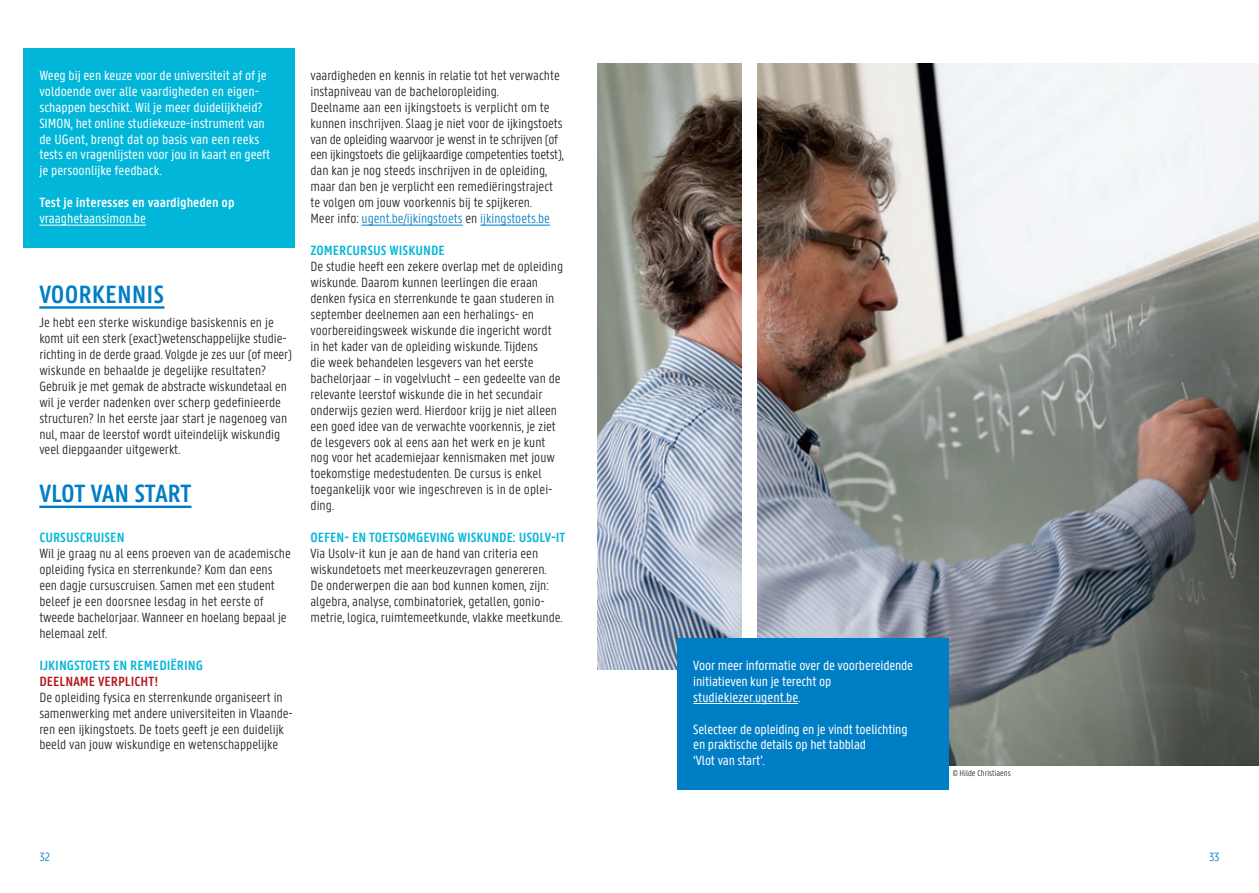
<style>
.page{position:relative;width:1259px;height:893px;background:#fff}
.page>*{position:absolute;margin:0;border:0;box-sizing:border-box;transform-origin:0 0}
.t1{font:600 26.7px "U Gent Panno Text";color:#007ec5}
.t2{font:300 14.25px/15.9px "U Gent Panno Text";color:#231f20}
.t3{font:14.25px/15.9px "U Gent Panno Text";letter-spacing:-.005em;color:#fff}
.t4{font:600 14.25px "U Gent Panno Text";color:#02b6d9}
.t5{font:600 14.25px "U Gent Panno Text";color:#fff}
.t6{font:600 14.25px "U Gent Panno Text";color:#b4181d}
.t7{font:300 12.75px "U Gent Panno Text";color:#007ec5}
.t8{font:300 9px "U Gent Panno Text";color:#231f20}
.s1{color:#007ec5}
</style>
<div class="page">
<img style="left:597px;top:64px;width:144px;height:606px">
<img style="left:757px;top:64px;width:502px;height:701px">
<hr style="left:39px;top:306px;width:125px;height:3px;background:#007ec5">
<hr style="left:39px;top:506px;width:152px;height:2px;background:#007ec5">
<hr style="left:361px;top:225px;width:102px;height:1px;background:#007ec5">
<hr style="left:480px;top:225px;width:70px;height:1px;background:#007ec5">
<div style="left:677px;top:638px;width:271px;height:151px;background:#007ec5"></div>
<hr style="left:693px;top:703px;width:105px;height:1px;background:#fff">
<div style="left:23px;top:48px;width:271px;height:199px;background:#02b6d9"></div>
<hr style="left:39px;top:225px;width:107px;height:1px;background:#fff">
<p class="t3" style="left:39px;top:67px;width:233px">Weeg bij een keuze voor de universiteit af of je voldoende over alle vaardigheden en eigen&shy;schappen beschikt. Wil je meer duidelijkheid?<br>SIMON, het online studiekeuze-instrument van de UGent, brengt dat op basis van een reeks tests en vragenlijsten voor jou in kaart en geeft je persoonlijke feedback.</p>
<p class="t5" style="left:39px;top:194px;width:197px">Test je interesses en vaardigheden op</p>
<p class="t3" style="left:39px;top:211px;width:108px">vraaghetaansimon.be</p>
<h1 class="t1" style="left:39px;top:278px;width:127px">VOORKENNIS</h1>
<p class="t2" style="left:39px;top:314px;width:254px">Je hebt een sterke wiskundige basiskennis en je komt uit een sterk (exact)wetenschappelijke studie&shy;richting in de derde graad. Volgde je zes uur (of meer) wiskunde en behaalde je degelijke resultaten?<br>Gebruik je met gemak de abstracte wiskundetaal en wil je verder nadenken over scherp gedefinieerde structuren? In het eerste jaar start je nagenoeg van nul, maar de leerstof wordt uiteindelijk wiskundig veel diepgaander uitgewerkt.</p>
<h1 class="t1" style="left:39px;top:477px;width:154px">VLOT VAN START</h1>
<p class="t4" style="left:39px;top:529px;width:87px">CURSUSCRUISEN</p>
<p class="t2" style="left:39px;top:545px;width:253px">Wil je graag nu al eens proeven van de academische opleiding fysica en sterrenkunde? Kom dan eens een dagje cursuscruisen. Samen met een student beleef je een doorsnee lesdag in het eerste of tweede bachelorjaar. Wanneer en hoelang bepaal je helemaal zelf.</p>
<p class="t4" style="left:39px;top:656px;width:165px">IJKINGSTOETS EN REMEDIËRING</p>
<p class="t6" style="left:39px;top:672px;width:120px">DEELNAME VERPLICHT!</p>
<p class="t2" style="left:39px;top:689px;width:255px">De opleiding fysica en sterrenkunde organiseert in samenwerking met andere universiteiten in Vlaande&shy;ren een ijkingstoets. De toets geeft je een duidelijk beeld van jouw wiskundige en wetenschappelijke</p>
<p class="t2" style="left:310px;top:67px;width:255px">vaardigheden en kennis in relatie tot het verwachte instapniveau van de bacheloropleiding.<br>Deelname aan een ijkingstoets is verplicht om te kunnen inschrijven. Slaag je niet voor de ijkingstoets van de opleiding waarvoor je wenst in te schrijven (of een ijkingstoets die gelijkaardige competenties toetst), dan kan je nog steeds inschrijven in de opleiding, maar dan ben je verplicht een remediëringstraject te volgen om jouw voorkennis bij te spijkeren.<br>Meer info: <span class="s1">ugent.be/ijkingstoets</span> en <span class="s1">ijkingstoets.be</span></p>
<p class="t4" style="left:310px;top:242px;width:136px">ZOMERCURSUS WISKUNDE</p>
<p class="t2" style="left:310px;top:258px;width:254px">De studie heeft een zekere overlap met de opleiding wiskunde. Daarom kunnen leerlingen die eraan denken fysica en sterrenkunde te gaan studeren in september deelnemen aan een herhalings- en voorbereidingsweek wiskunde die ingericht wordt in het kader van de opleiding wiskunde. Tijdens<br>die week behandelen lesgevers van het eerste bachelorjaar – in vogelvlucht – een gedeelte van de relevante leerstof wiskunde die in het secundair onderwijs gezien werd. Hierdoor krijg je niet alleen een goed idee van de verwachte voorkennis, je ziet de lesgevers ook al eens aan het werk en je kunt nog voor het academiejaar kennismaken met jouw toekomstige medestudenten. De cursus is enkel toegankelijk voor wie ingeschreven is in de oplei&shy;ding.</p>
<p class="t4" style="left:310px;top:529px;width:256px">OEFEN- EN TOETSOMGEVING WISKUNDE: USOLV-IT</p>
<p class="t2" style="left:310px;top:545px;width:253px">Via Usolv-it kun je aan de hand van criteria een wiskundetoets met meerkeuzevragen genereren.<br>De onderwerpen die aan bod kunnen komen, zijn: algebra, analyse, combinatoriek, getallen, gonio&shy;metrie, logica, ruimtemeetkunde, vlakke meetkunde.</p>
<p class="t3" style="left:693px;top:657px;width:221px">Voor meer informatie over de voorbereidende initiatieven kun je terecht op studiekiezer.ugent.be.</p>
<p class="t3" style="left:693px;top:721px;width:216px">Selecteer de opleiding en je vindt toelichting en praktische details op het tabblad<br>‘Vlot van start’.</p>
<p class="t8" style="left:952px;top:768px;width:60px">© Hilde Christiaens</p>
<p class="t7" style="left:39px;top:849px;width:12px">32</p>
<p class="t7" style="left:1209px;top:849px;width:12px">33</p>
</div>
